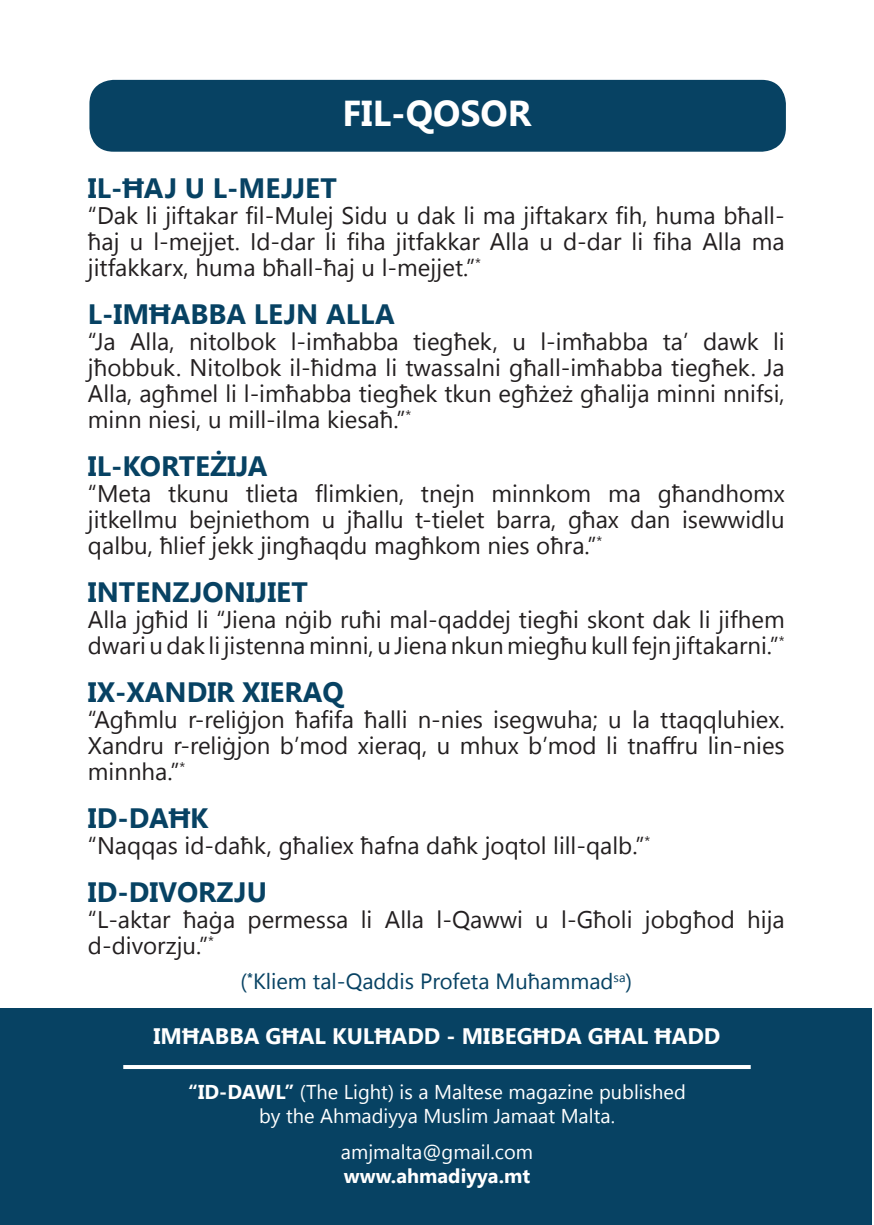
<style>
.page{position:relative;width:874px;height:1225px;background:#fff}
.page>*{position:absolute;margin:0;border:0;box-sizing:border-box;transform-origin:0 0}
.t1{font:700 36px "Segoe UI";color:#fff}
.t2{font:700 28px "Segoe UI";color:#074263}
.t3{font:24px/26px "Segoe UI";color:#231f20;text-align:justify}
.t4{font:700 22.4px "Segoe UI";color:#fff}
.t5{font:22px "Segoe UI";color:#074263}
.t6{font:20px/24px "Segoe UI";color:#fff;text-align:center}
.t7{font:700 20px "Segoe UI";color:#fff}
.s1{font-weight:700}
</style>
<div class="page">
<div style="left:0;top:1008px;width:871px;height:217px;background:#074263"></div>
<hr style="left:123px;top:1065px;width:627px;height:4px;background:#fff">
<div style="left:89px;top:80px;width:696px;height:72px;background:#074263;border-radius:24px"></div>
<h1 class="t1" style="left:342px;top:87px;width:190px">FIL-QOSOR</h1>
<p class="t2" style="left:88px;top:168px;width:250px">IL-ĦAJ U L-MEJJET</p>
<p class="t3" style="left:88px;top:202px;width:698px">“Dak li jiftakar fil-Mulej Sidu u dak li ma jiftakarx fih, huma bħall&shy;ħaj u l-mejjet. Id-dar li fiha jitfakkar Alla u d-dar li fiha Alla ma jitfakkarx, huma bħall-ħaj u l-mejjet.”<sup>*</sup></p>
<p class="t2" style="left:88px;top:294px;width:308px">L-IMĦABBA LEJN ALLA</p>
<p class="t3" style="left:88px;top:328px;width:698px">“Ja Alla, nitolbok l-imħabba tiegħek, u l-imħabba ta’ dawk li jħobbuk. Nitolbok il-ħidma li twassalni għall-imħabba tiegħek. Ja Alla, agħmel li l-imħabba tiegħek tkun egħżeż għalija minni nnifsi, minn niesi, u mill-ilma kiesaħ.”<sup>*</sup></p>
<p class="t2" style="left:88px;top:446px;width:181px">IL-KORTEŻIJA</p>
<p class="t3" style="left:88px;top:480px;width:698px">“Meta tkunu tlieta flimkien, tnejn minnkom ma għandhomx jitkellmu bejniethom u jħallu t-tielet barra, għax dan isewwidlu qalbu, ħlief jekk jingħaqdu magħkom nies oħra.”<sup>*</sup></p>
<p class="t2" style="left:88px;top:572px;width:221px">INTENZJONIJIET</p>
<p class="t3" style="left:88px;top:606px;width:698px">Alla jgħid li “Jiena nġib ruħi mal-qaddej tiegħi skont dak li jifhem dwari u dak li jistenna minni, u Jiena nkun miegħu kull fejn jiftakarni.”<sup>*</sup></p>
<p class="t2" style="left:88px;top:672px;width:257px">IX-XANDIR XIERAQ</p>
<p class="t3" style="left:88px;top:706px;width:698px">“Agħmlu r-reliġjon ħafifa ħalli n-nies isegwuha; u la ttaqqluhiex.<br>Xandru r-reliġjon b’mod xieraq, u mhux b’mod li tnaffru lin-nies minnha.”<sup>*</sup></p>
<p class="t2" style="left:88px;top:798px;width:122px">ID-DAĦK</p>
<p class="t3" style="left:88px;top:832px;width:563px">“Naqqas id-daħk, għaliex ħafna daħk joqtol lill-qalb.”<sup>*</sup></p>
<p class="t2" style="left:88px;top:872px;width:180px">ID-DIVORZJU</p>
<p class="t3" style="left:88px;top:906px;width:698px">“L-aktar ħaġa permessa li Alla l-Qawwi u l-Għoli jobgħod hija d-divorzju.”<sup>*</sup></p>
<p class="t5" style="left:240px;top:963px;width:393px">(<sup>*</sup>Kliem tal-Qaddis Profeta Muħammad<sup>sa</sup>)</p>
<p class="t4" style="left:153px;top:1020px;width:25px">IMĦABBA</p>
<p class="t4" style="left:265px;top:1020px;width:16px">GĦAL</p>
<p class="t4" style="left:332px;top:1020px;width:31px">KULĦADD</p>
<p class="t4" style="left:446px;top:1020px;width:31px">- MIBEGĦDA</p>
<p class="t4" style="left:587px;top:1020px;width:16px">GĦAL</p>
<p class="t4" style="left:654px;top:1020px;width:18px">ĦADD</p>
<p class="t6" style="left:188px;top:1079px;width:498px"><span class="s1">“ID-DAWL”</span> (The Light) is a Maltese magazine published by the Ahmadiyya Muslim Jamaat Malta.</p>
<p class="t6" style="left:341px;top:1139px;width:193px">amjmalta@gmail.com</p>
<p class="t7" style="left:343px;top:1161px;width:188px">WWW.AHMADIYYA.MT</p>
</div>
